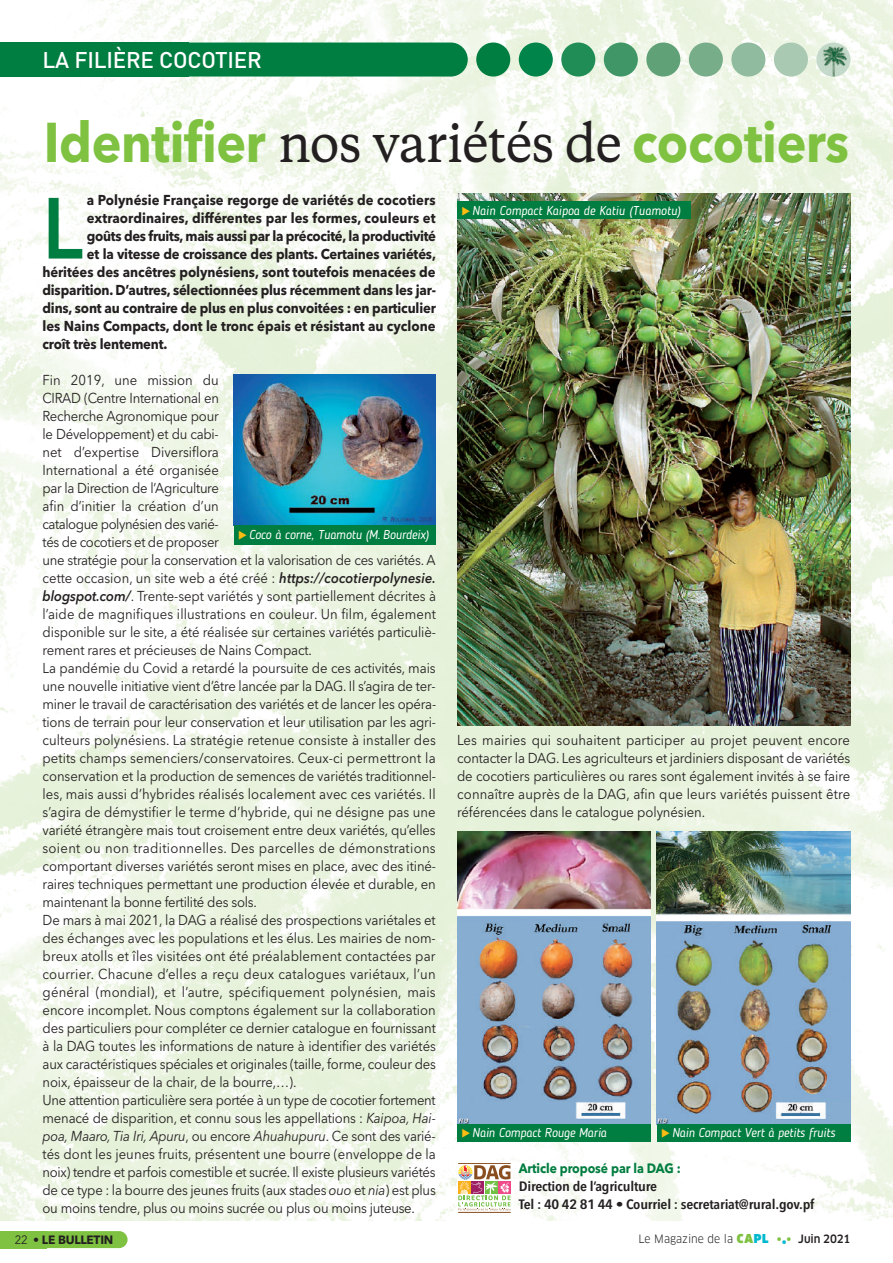
<style>
.page{position:relative;width:893px;height:1263px;background:#fff}
.page>*{position:absolute;margin:0;border:0;box-sizing:border-box;transform-origin:0 0}
.t1{font:600 85.65px "Avenir Next LT Pro";color:#007d40;scale:.92 1}
.t2{font:700 55.5px "Avenir Next LT Pro";letter-spacing:-.005em;color:#7fc241;scale:.9 1}
.t3{font:500 22.5px "DIN";letter-spacing:-.01em;color:#fff}
.t4{font:14.25px/18px "Avenir Next LT Pro";letter-spacing:-.005em;color:#231f20;scale:.92 1}
.t5{font:700 14.25px "Avenir Next LT Pro";letter-spacing:-.015em;color:#231f20;scale:.92 1}
.t6{font:700 14.25px "Avenir Next LT Pro";letter-spacing:.005em;color:#231f20;scale:.92 1}
.t7{font:600 condensed 13.5px/17.7px "Avenir Next LT Pro";letter-spacing:-.015em;color:#231f20;scale:1.15 1}
.t8{font:700 13.5px "Avenir Next LT Pro";letter-spacing:-.005em;color:#007d40;scale:.9 1}
.t9{font:italic 12.75px "Blogger Sans";letter-spacing:-.015em;color:#fff}
.t10{font:700 12px "Avenir Next LT Pro";letter-spacing:-.02em;color:#231f20}
.t11{font:11.25px "Clan";color:#231f20;scale:.95 1}
.s1{font-family:"Copernicus";font-weight:500;font-size:51px;color:#231f20}
.s2{font-weight:600;font-style:italic}
.s3{font-style:italic}
.s4{color:#fdbc12}
.s5{font-weight:400}
.s6{font-weight:900;font-size:12px;color:#7fc241}
.s7{font-weight:900;font-size:12px;color:#00b9ce}
.s8{font-weight:500;font-size:12px;color:#7fc241}
.s9{font-weight:500;font-size:12px;color:#00b9ce}
.s10{font-weight:500}
</style>
<div class="page">
<div style="left:0;top:1231px;width:47px;height:17px;background:#7fc241"></div>
<div style="left:0;top:1231px;width:128px;height:17px;background:#7fc241;border-radius:9px"></div>
<img style="left:0;top:0;width:893px;height:1220px">
<div style="left:0;top:43px;width:188px;height:34px;background:#007d40"></div>
<div style="left:43px;top:43px;width:425px;height:34px;background:#007d40;border-radius:17px"></div>
<div style="left:519px;top:43px;width:34px;height:34px;background:#00844a;border-radius:17px"></div>
<div style="left:476px;top:43px;width:34px;height:34px;background:#007d40;border-radius:17px"></div>
<div style="left:561px;top:43px;width:34px;height:34px;background:#208d57;border-radius:17px"></div>
<div style="left:604px;top:43px;width:34px;height:34px;background:#409667;border-radius:17px"></div>
<div style="left:646px;top:43px;width:34px;height:34px;background:#60a178;border-radius:17px"></div>
<div style="left:689px;top:43px;width:34px;height:34px;background:#77ad89;border-radius:17px"></div>
<div style="left:731px;top:43px;width:34px;height:34px;background:#90bb9e;border-radius:17px"></div>
<div style="left:774px;top:43px;width:34px;height:34px;background:#a9c9b3;border-radius:17px"></div>
<div style="left:816px;top:43px;width:34px;height:34px;background:#c4d9ca;border-radius:17px"></div>
<img style="left:822px;top:46px;width:24px;height:31px">
<img style="left:457px;top:193px;width:393px;height:532px">
<img style="left:657px;top:831px;width:193px;height:294px">
<img style="left:457px;top:831px;width:194px;height:294px">
<div style="left:457px;top:1161px;width:55px;height:55px;background:linear-gradient(to right,#f9f6f4,#f9f6f4)"></div>
<hr style="left:458px;top:1163px;width:53px;height:1px;background:#894e1f">
<hr style="left:458px;top:1212px;width:53px;height:1px;background:#894e1f">
<svg style="left:458px;top:1165px;width:53px;height:46px"></svg>
<div style="left:457px;top:202px;width:234px;height:17px;background:#007d40"></div>
<div style="left:457px;top:1125px;width:194px;height:17px;background:#007d40"></div>
<div style="left:657px;top:1125px;width:193px;height:17px;background:#007d40"></div>
<img style="left:234px;top:374px;width:202px;height:151px">
<div style="left:234px;top:525px;width:202px;height:19px;background:#007d40"></div>
<h3 class="t3" style="left:43px;top:47px;width:221px">LA FILIÈRE COCOTIER</h3>
<h2 class="t2" style="left:44px;top:123px;width:896px">Identifier <span class="s1">nos variétés de</span> cocotiers</h2>
<h1 class="t1" style="left:43px;top:198px;width:45px">L</h1>
<p class="t6" style="left:87px;top:194px;width:380px">a Polynésie Française regorge de variétés de cocotiers</p>
<p class="t6" style="left:87px;top:212px;width:380px">extraordinaires, différentes par les formes, couleurs et</p>
<p class="t5" style="left:87px;top:230px;width:381px">goûts des fruits, mais aussi par la précocité, la productivité</p>
<p class="t5" style="left:87px;top:248px;width:381px">et la vitesse de croissance des plants. Certaines variétés,</p>
<p class="t5" style="left:43px;top:266px;width:429px">héritées des ancêtres polynésiens, sont toutefois menacées de</p>
<p class="t5" style="left:43px;top:284px;width:429px">disparition. D’autres, sélectionnées plus récemment dans les jar-</p>
<p class="t5" style="left:43px;top:302px;width:429px">dins, sont au contraire de plus en plus convoitées : en particulier</p>
<p class="t5" style="left:43px;top:320px;width:429px">les Nains Compacts, dont le tronc épais et résistant au cyclone</p>
<p class="t5" style="left:43px;top:338px;width:137px">croît très lentement.</p>
<p class="t4" style="left:43px;top:372px;width:429px">Fin 2019, une mission du<br>CIRAD (Centre International en<br>Recherche Agronomique pour<br>le Développement) et du cabi-<br>net d’expertise Diversiflora<br>International a été organisée<br>par la Direction de l’Agriculture<br>afin d’initier la création d’un<br>catalogue polynésien des varié-<br>tés de cocotiers et de proposer<br>une stratégie pour la conservation et la valorisation de ces variétés. A cette occasion, un site web a été créé : <span class="s2">https://cocotierpolynesie. blogspot.com/</span>. Trente-sept variétés y sont partiellement décrites à l’aide de magnifiques illustrations en couleur. Un film, également disponible sur le site, a été réalisée sur certaines variétés particuliè&shy;rement rares et précieuses de Nains Compact.<br>La pandémie du Covid a retardé la poursuite de ces activités, mais une nouvelle initiative vient d’être lancée par la DAG. Il s’agira de ter&shy;miner le travail de caractérisation des variétés et de lancer les opéra&shy;tions de terrain pour leur conservation et leur utilisation par les agri&shy;culteurs polynésiens. La stratégie retenue consiste à installer des petits champs semenciers/conservatoires. Ceux-ci permettront la conservation et la production de semences de variétés traditionnel&shy;les, mais aussi d’hybrides réalisés localement avec ces variétés. Il s’agira de démystifier le terme d’hybride, qui ne désigne pas une variété étrangère mais tout croisement entre deux variétés, qu’elles soient ou non traditionnelles. Des parcelles de démonstrations comportant diverses variétés seront mises en place, avec des itiné&shy;raires techniques permettant une production élevée et durable, en maintenant la bonne fertilité des sols.<br>De mars à mai 2021, la DAG a réalisé des prospections variétales et des échanges avec les populations et les élus. Les mairies de nom&shy;breux atolls et îles visitées ont été préalablement contactées par courrier. Chacune d’elles a reçu deux catalogues variétaux, l’un général (mondial), et l’autre, spécifiquement polynésien, mais encore incomplet. Nous comptons également sur la collaboration des particuliers pour compléter ce dernier catalogue en fournissant à la DAG toutes les informations de nature à identifier des variétés aux caractéristiques spéciales et originales (taille, forme, couleur des noix, épaisseur de la chair, de la bourre,…).<br>Une attention particulière sera portée à un type de cocotier fortement menacé de disparition, et connu sous les appellations : <span class="s3">Kaipoa, Hai&shy;poa, Maaro, Tia Iri, Apuru</span>, ou encore <span class="s3">Ahuahupuru</span>. Ce sont des varié&shy;tés dont les jeunes fruits, présentent une bourre (enveloppe de la noix) tendre et parfois comestible et sucrée. Il existe plusieurs variétés de ce type : la bourre des jeunes fruits (aux stades <span class="s3">ouo</span> et <span class="s3">nia</span>) est plus ou moins tendre, plus ou moins sucrée ou plus ou moins juteuse.</p>
<p class="t9" style="left:238px;top:527px;width:192px"><span class="s4">◆</span> Coco à corne, Tuamotu (M. Bourdeix)</p>
<p class="t9" style="left:461px;top:203px;width:221px"><span class="s4">◆</span> Nain Compact Kaipoa de Katiu (Tuamotu)</p>
<p class="t4" style="left:457px;top:732px;width:429px;text-align:justify">Les mairies qui souhaitent participer au projet peuvent encore contacter la DAG. Les agriculteurs et jardiniers disposant de variétés de cocotiers particulières ou rares sont également invités à se faire connaître auprès de la DAG, afin que leurs variétés puissent être référencées dans le catalogue polynésien.</p>
<p class="t9" style="left:461px;top:1125px;width:147px"><span class="s4">◆</span> Nain Compact Rouge Maria</p>
<p class="t9" style="left:661px;top:1125px;width:175px"><span class="s4">◆</span> Nain Compact Vert à petits fruits</p>
<p class="t8" style="left:519px;top:1164px;width:181px">Article proposé par la DAG :</p>
<p class="t7" style="left:519px;top:1179px;width:258px">Direction de l’agriculture<br>Tel : 40 42 81 44 • Courriel : secretariat@rural.gov.pf</p>
<p class="t10" style="left:15px;top:1235px;width:100px"><span class="s5">22</span> • LE BULLETIN</p>
<p class="t11" style="left:638px;top:1234px;width:225px">Le Magazine de la <span class="s6">CA</span><span class="s7">PL</span> <span class="s8">•</span><span class="s9">•</span><span class="s8">•</span> <span class="s10">Juin 2021</span></p>
</div>
